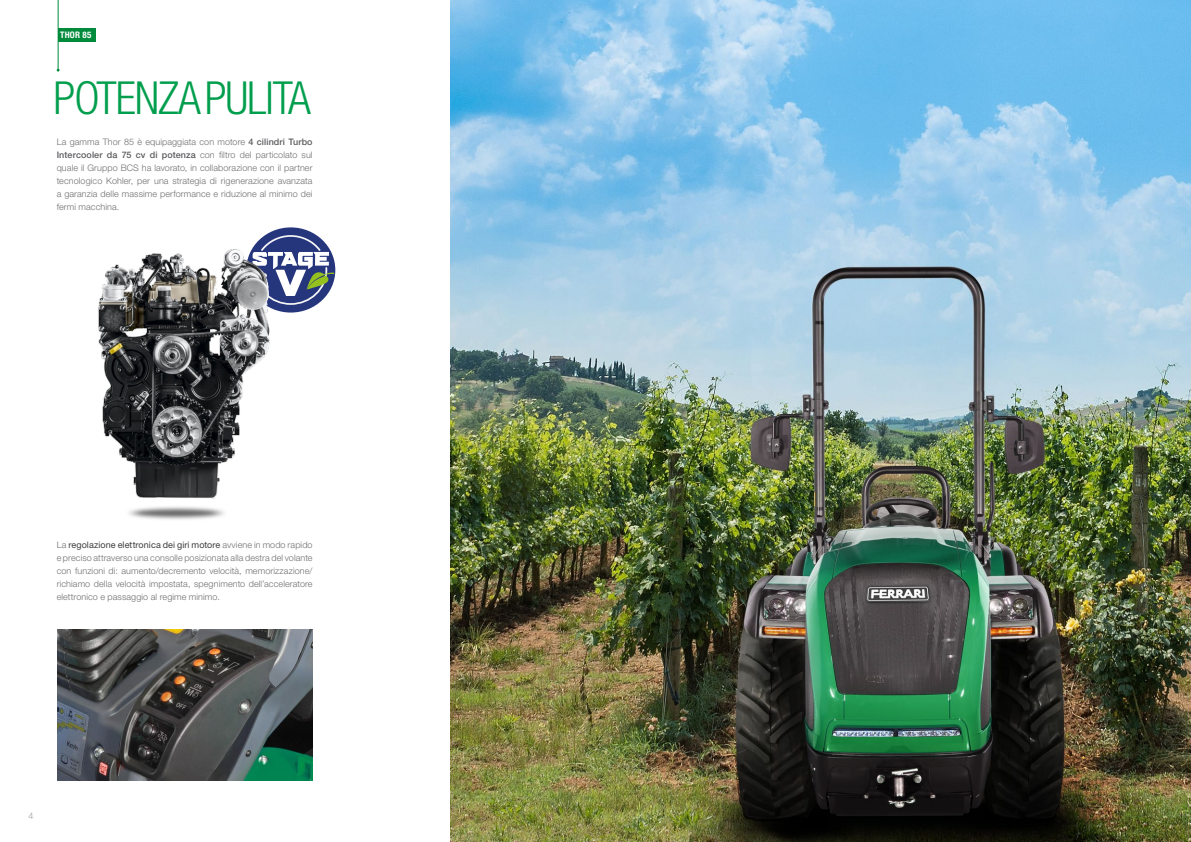
<style>
.page{position:relative;width:1191px;height:842px;background:#fff}
.page>*{position:absolute;margin:0;border:0;box-sizing:border-box;transform-origin:0 0}
.t1{font:300 condensed 45.6px "Helvetica Neue LTW1 G";letter-spacing:-.025em;color:#009e4d}
.t2{font:300 9px/13px "Helvetica Neue LT Std";letter-spacing:.01em;color:#706f6f;text-align:justify}
.t3{font:700 condensed 9px "Helvetica Neue LTW1 G";letter-spacing:.02em;color:#fff}
.t4{font:300 9px "Helvetica Neue LT Std";color:#9d9d9c}
.s1{font-weight:500;color:#5b5b5f}
.s2{font-weight:400;color:#3c3c3b}
</style>
<div class="page">
<img style="left:451px;top:0;width:740px;height:842px">
<div style="left:246px;top:227px;width:89px;height:86px;background:#26367d;border-radius:50%"></div>
<svg style="left:254px;top:235px;width:80px;height:70px"></svg>
<img style="left:98px;top:245px;width:184px;height:275px">
<img style="left:57px;top:629px;width:256px;height:151px">
<hr style="left:58px;top:0;width:1px;height:71px;background:#008a3b">
<div style="left:58px;top:28px;width:38px;height:14px;background:#008a3b"></div>
<p class="t3" style="left:60px;top:29px;width:33px">THOR 85</p>
<h1 class="t1" style="left:54px;top:71px;width:259px">POTENZA PULITA</h1>
<p class="t2" style="left:57px;top:135px;width:257px">La gamma Thor 85 è equipaggiata con motore <span class="s1">4 cilindri Turbo Intercooler da 75 cv di potenza</span> con filtro del particolato sul quale il Gruppo BCS ha lavorato, in collaborazione con il partner tecnologico Kohler, per una strategia di rigenerazione avanzata a garanzia delle massime performance e riduzione al minimo dei fermi macchina.</p>
<p class="t2" style="left:57px;top:538px;width:257px">La <span class="s2">regolazione elettronica dei giri motore</span> avviene in modo rapido e preciso attraverso una consolle posizionata alla destra del volante con funzioni di: aumento/decremento velocità, memorizzazione/ richiamo della velocità impostata, spegnimento dell’acceleratore elettronico e passaggio al regime minimo.</p>
<p class="t4" style="left:28px;top:810px;width:7px">4</p>
</div>
